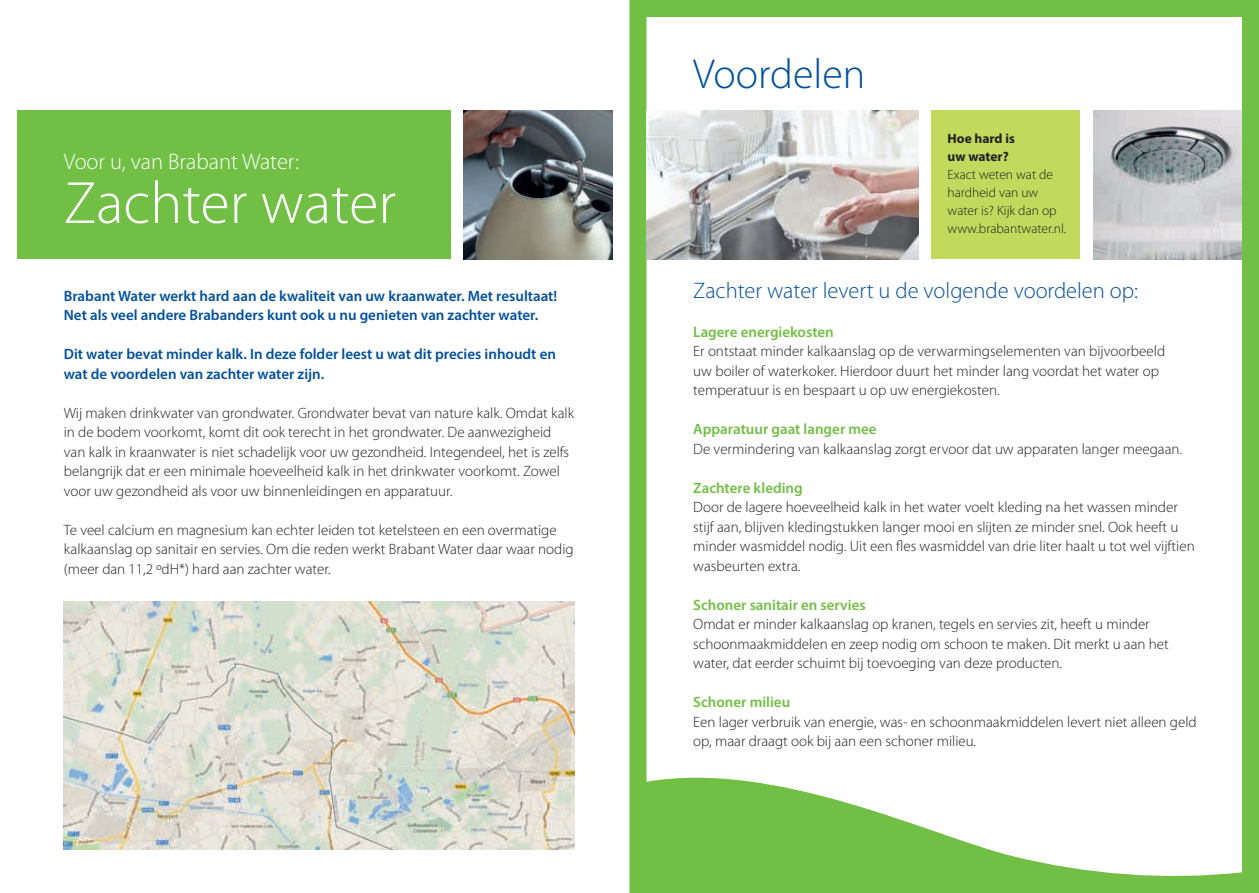
<style>
.page{position:relative;width:1259px;height:893px;background:#fff}
.page>*{position:absolute;margin:0;border:0;box-sizing:border-box;transform-origin:0 0}
.t1{font:300 60px "Myriad Pro";color:#fff}
.t2{font:300 42px "Myriad Pro";color:#01509f}
.t3{font:300 22.5px "Myriad Pro";color:#01509f}
.t4{font:300 22.5px "Myriad Pro";color:#fff}
.t5{font:300 15px/19.5px "Myriad Pro";color:#231f20}
.t6{font:600 15px/19.5px "Myriad Pro";color:#01509f}
.t7{font:600 15px "Myriad Pro";color:#71bf44}
.t8{font:300 13.5px/18px "Myriad Pro";color:#231f20}
.t9{font:700 13.5px/18px "Myriad Pro";color:#231f20}
</style>
<div class="page">
<svg style="left:629px;top:0;width:630px;height:893px"></svg>
<div style="left:931px;top:111px;width:149px;height:148px;background:#c1d95d"></div>
<div style="left:17px;top:111px;width:434px;height:148px;background:#71bf44"></div>
<img style="left:1093px;top:111px;width:149px;height:148px">
<img style="left:646px;top:111px;width:272px;height:148px">
<img style="left:463px;top:111px;width:149px;height:148px">
<img style="left:64px;top:602px;width:510px;height:248px">
<h3 class="t4" style="left:64px;top:149px;width:237px">Voor u, van Brabant Water:</h3>
<h1 class="t1" style="left:64px;top:170px;width:334px">Zachter water</h1>
<p class="t6" style="left:64px;top:286px;width:495px">Brabant Water werkt hard aan de kwaliteit van uw kraanwater. Met resultaat!<br>Net als veel andere Brabanders kunt ook u nu genieten van zachter water.</p>
<p class="t6" style="left:64px;top:344px;width:494px">Dit water bevat minder kalk. In deze folder leest u wat dit precies inhoudt en wat de voordelen van zachter water zijn.</p>
<p class="t5" style="left:64px;top:403px;width:512px">Wij maken drinkwater van grondwater. Grondwater bevat van nature kalk. Omdat kalk in de bodem voorkomt, komt dit ook terecht in het grondwater. De aanwezigheid van kalk in kraanwater is niet schadelijk voor uw gezondheid. Integendeel, het is zelfs belangrijk dat er een minimale hoeveelheid kalk in het drinkwater voorkomt. Zowel voor uw gezondheid als voor uw binnenleidingen en apparatuur.</p>
<p class="t5" style="left:64px;top:520px;width:511px">Te veel calcium en magnesium kan echter leiden tot ketelsteen en een overmatige kalkaanslag op sanitair en servies. Om die reden werkt Brabant Water daar waar nodig (meer dan 11,2 ºdH*) hard aan zachter water.</p>
<h2 class="t2" style="left:693px;top:51px;width:173px">Voordelen</h2>
<p class="t9" style="left:947px;top:129px;width:69px">Hoe hard is uw water?</p>
<p class="t8" style="left:947px;top:166px;width:120px">Exact weten wat de hardheid van uw water is? Kijk dan op www.brabantwater.nl.</p>
<h3 class="t3" style="left:693px;top:278px;width:446px">Zachter water levert u de volgende voordelen op:</h3>
<p class="t7" style="left:693px;top:322px;width:142px">Lagere energiekosten</p>
<p class="t5" style="left:693px;top:342px;width:473px">Er ontstaat minder kalkaanslag op de verwarmingselementen van bijvoorbeeld uw boiler of waterkoker. Hierdoor duurt het minder lang voordat het water op temperatuur is en bespaart u op uw energiekosten.</p>
<p class="t7" style="left:693px;top:420px;width:185px">Apparatuur gaat langer mee</p>
<p class="t5" style="left:693px;top:439px;width:490px">De vermindering van kalkaanslag zorgt ervoor dat uw apparaten langer meegaan.</p>
<p class="t7" style="left:693px;top:478px;width:111px">Zachtere kleding</p>
<p class="t5" style="left:693px;top:498px;width:503px">Door de lagere hoeveelheid kalk in het water voelt kleding na het wassen minder stijf aan, blijven kledingstukken langer mooi en slijten ze minder snel. Ook heeft u minder wasmiddel nodig. Uit een fles wasmiddel van drie liter haalt u tot wel vijftien wasbeurten extra.</p>
<p class="t7" style="left:693px;top:595px;width:174px">Schoner sanitair en servies</p>
<p class="t5" style="left:693px;top:615px;width:477px">Omdat er minder kalkaanslag op kranen, tegels en servies zit, heeft u minder schoonmaakmiddelen en zeep nodig om schoon te maken. Dit merkt u aan het water, dat eerder schuimt bij toevoeging van deze producten.</p>
<p class="t7" style="left:693px;top:693px;width:98px">Schoner milieu</p>
<p class="t5" style="left:693px;top:712px;width:505px">Een lager verbruik van energie, was- en schoonmaakmiddelen levert niet alleen geld op, maar draagt ook bij aan een schoner milieu.</p>
</div>
